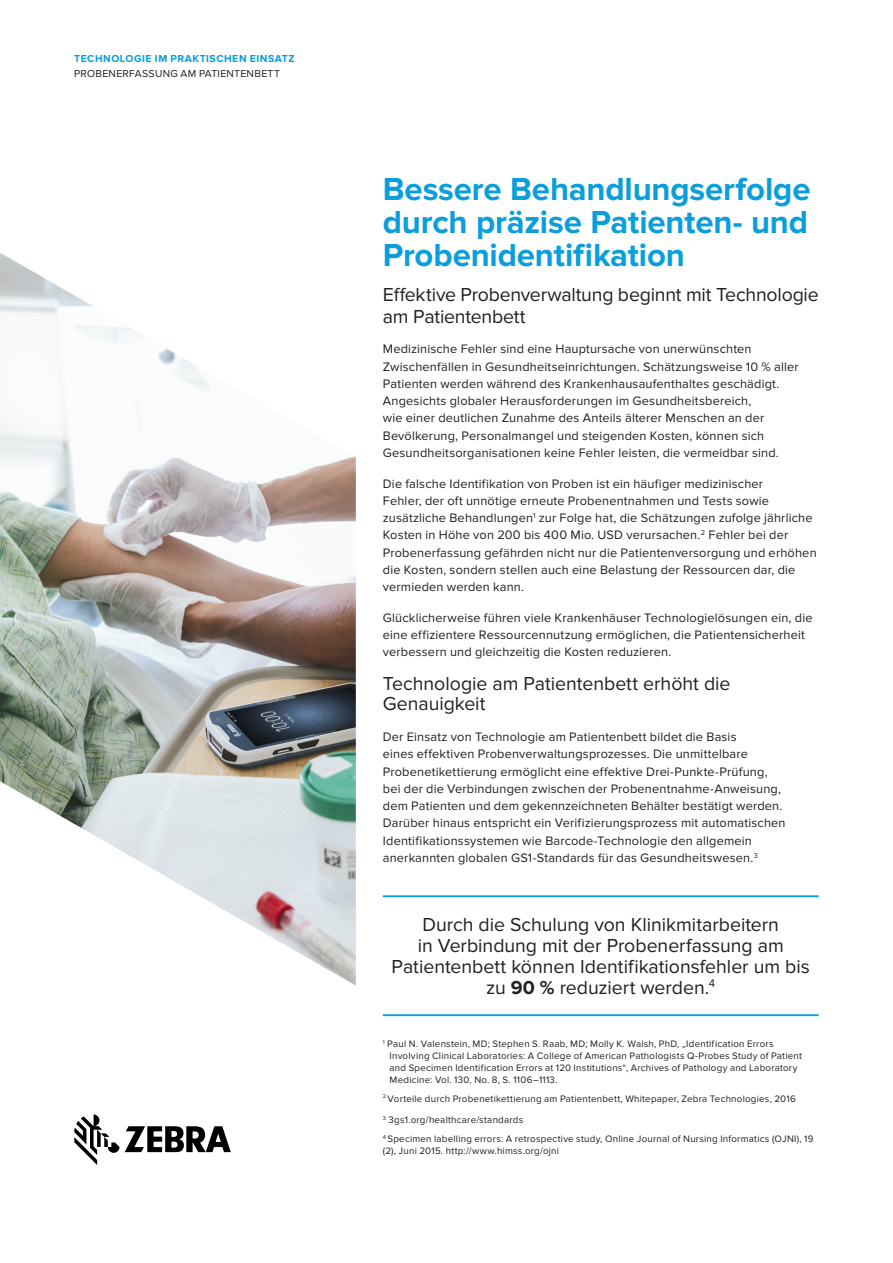
<style>
.page{position:relative;width:893px;height:1263px;background:#fff}
.page>*{position:absolute;margin:0;border:0;box-sizing:border-box;transform-origin:0 0}
.Heading-2-Cover{font:700 33px/33px "Proxima Nova";letter-spacing:-.01em;color:#0a9edb;text-align:justify}
.Pull_Quote{font:19.5px/21px "Proxima Nova";color:#231f20;text-align:center}
.Subhead-1{font:19.5px/21.8px "Proxima Nova";letter-spacing:-.01em;color:#231f20}
.Body{font:19.5px/20.2px "Proxima Nova";color:#231f20}
.Body-2{font:12.75px/17.2px "Proxima Nova";letter-spacing:.015em;color:#231f20}
.t1{font:700 10.5px "Proxima Nova";letter-spacing:.045em;color:#0a9edb}
.t2{font:10.5px "Proxima Nova";letter-spacing:.025em;color:#231f20}
.Footnote{font:9.75px/12px "Proxima Nova";letter-spacing:.025em;color:#231f20}
.s1{font-weight:700}
</style>
<div class="page">
<hr style="left:383px;top:895px;width:436px;height:2px;background:#0a9edb">
<hr style="left:383px;top:1014px;width:436px;height:2px;background:#0a9edb">
<img style="left:0;top:253px;width:356px;height:733px">
<svg style="left:74px;top:1114px;width:157px;height:51px"></svg>
<p class="t1" style="left:74px;top:53px;width:222px">TECHNOLOGIE IM PRAKTISCHEN EINSATZ</p>
<p class="t2" style="left:74px;top:67px;width:207px">PROBENERFASSUNG AM PATIENTENBETT</p>
<p class="Heading-2-Cover" style="left:383px;top:173px;width:429px">Bessere Behandlungserfolge durch präzise Patienten- und Probenidentifikation</p>
<p class="Subhead-1" style="left:383px;top:284px;width:437px">Effektive Probenverwaltung beginnt mit Technologie am Patientenbett</p>
<p class="Body-2" style="left:383px;top:341px;width:417px">Medizinische Fehler sind eine Hauptursache von unerwünschten Zwischenfällen in Gesundheitseinrichtungen. Schätzungsweise 10 % aller Patienten werden während des Krankenhausaufenthaltes geschädigt.<br>Angesichts globaler Herausforderungen im Gesundheitsbereich,<br>wie einer deutlichen Zunahme des Anteils älterer Menschen an der Bevölkerung, Personalmangel und steigenden Kosten, können sich Gesundheitsorganisationen keine Fehler leisten, die vermeidbar sind.</p>
<p class="Body-2" style="left:383px;top:475px;width:435px">Die falsche Identifikation von Proben ist ein häufiger medizinischer<br>Fehler, der oft unnötige erneute Probenentnahmen und Tests sowie zusätzliche Behandlungen<sup>1</sup> zur Folge hat, die Schätzungen zufolge jährliche Kosten in Höhe von 200 bis 400 Mio. USD verursachen.<sup>2</sup> Fehler bei der Probenerfassung gefährden nicht nur die Patientenversorgung und erhöhen die Kosten, sondern stellen auch eine Belastung der Ressourcen dar, die vermieden werden kann.</p>
<p class="Body-2" style="left:383px;top:609px;width:431px">Glücklicherweise führen viele Krankenhäuser Technologielösungen ein, die eine effizientere Ressourcennutzung ermöglichen, die Patientensicherheit verbessern und gleichzeitig die Kosten reduzieren.</p>
<p class="Body" style="left:383px;top:674px;width:349px">Technologie am Patientenbett erhöht die<br>Genauigkeit</p>
<p class="Body-2" style="left:383px;top:728px;width:404px">Der Einsatz von Technologie am Patientenbett bildet die Basis<br>eines effektiven Probenverwaltungsprozesses. Die unmittelbare Probenetikettierung ermöglicht eine effektive Drei-Punkte-Prüfung, bei der die Verbindungen zwischen der Probenentnahme-Anweisung, dem Patienten und dem gekennzeichneten Behälter bestätigt werden.<br>Darüber hinaus entspricht ein Verifizierungsprozess mit automatischen Identifikationssystemen wie Barcode-Technologie den allgemein anerkannten globalen GS1-Standards für das Gesundheitswesen.<sup>3</sup></p>
<p class="Pull_Quote" style="left:392px;top:914px;width:420px">Durch die Schulung von Klinikmitarbeitern<br>in Verbindung mit der Probenerfassung am Patientenbett können Identifikationsfehler um bis zu <span class="s1">90 %</span> reduziert werden.<sup>4</sup></p>
<p class="Footnote" style="left:383px;top:1038px;width:392px"><sup>1</sup> Paul N. Valenstein, MD; Stephen S. Raab, MD; Molly K. Walsh, PhD, „Identification Errors</p>
<p class="Footnote" style="left:390px;top:1050px;width:414px">Involving Clinical Laboratories: A College of American Pathologists Q-Probes Study of Patient and Specimen Identification Errors at 120 Institutions“, Archives of Pathology and Laboratory<br>Medicine: Vol. 130, No. 8, S. 1106–1113.</p>
<p class="Footnote" style="left:383px;top:1092px;width:414px"><sup>2</sup> Vorteile durch Probenetikettierung am Patientenbett, Whitepaper, Zebra Technologies, 2016</p>
<p class="Footnote" style="left:383px;top:1114px;width:142px"><sup>3</sup> 3gs1.org/healthcare/standards</p>
<p class="Footnote" style="left:383px;top:1133px;width:432px"><sup>4</sup> Specimen labelling errors: A retrospective study, Online Journal of Nursing Informatics (OJNI), 19 (2), Juni 2015. http://www.himss.org/ojni</p>
</div>
